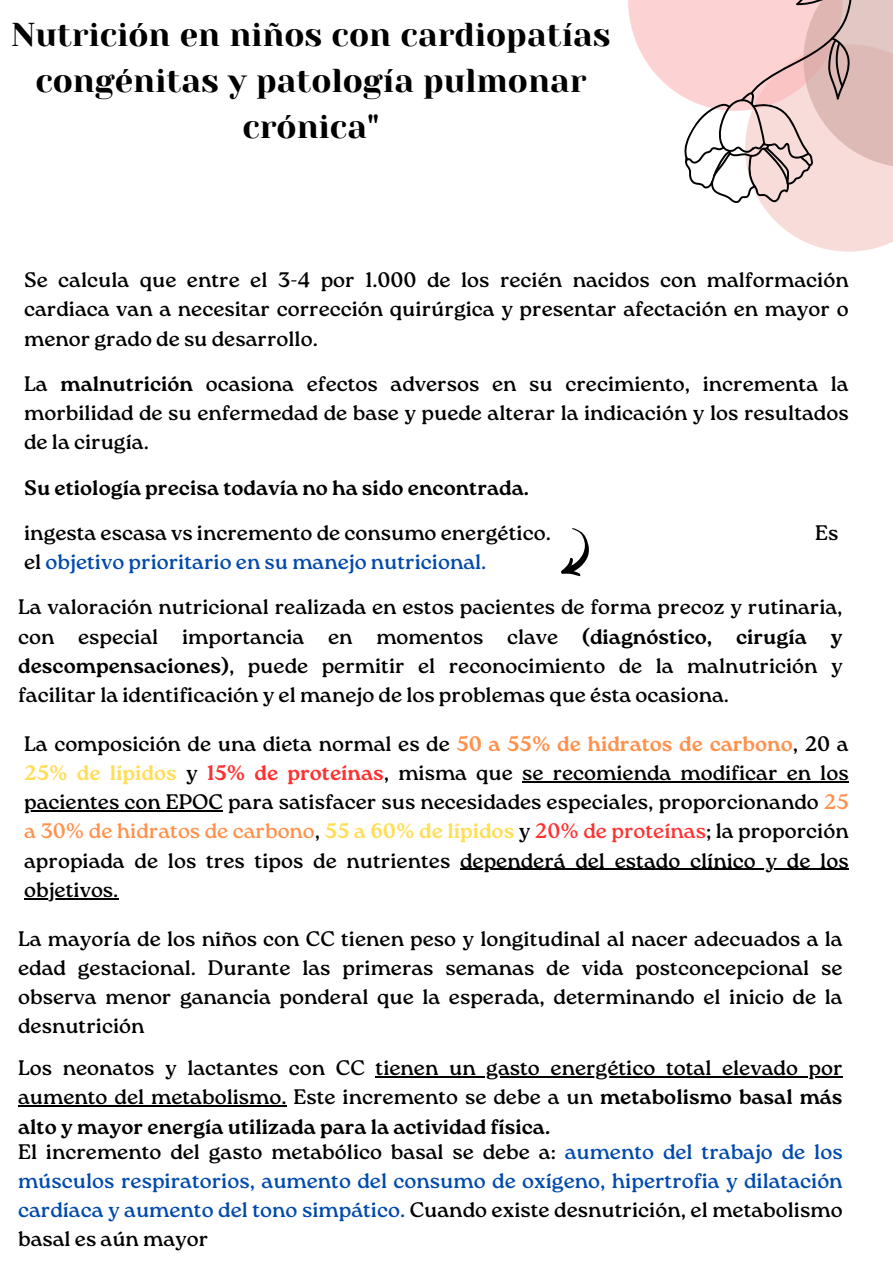
<style>
.page{position:relative;width:893px;height:1264px;background:#fff}
.page>*{position:absolute;margin:0;border:0;box-sizing:border-box;transform-origin:0 0}
.t1{font:33px/46px "Yeseva One";color:#000;text-align:center}
.t2{font:21px/29.2px "Roca One";color:#000;text-align:justify}
.t3{font:21px/29.2px "Roca One";color:#004aad;text-align:justify}
.t4{font:700 21px "Roca One";color:#000}
.s1{font-weight:700}
.s2{color:#000}
.s3{font-weight:700;color:#ff914d}
.s4{font-weight:700;color:#ffde59}
.s5{font-weight:700;color:#ff3131}
.s6{color:#ff914d}
.s7{color:#ff3131}
</style>
<div class="page">
<svg style="left:628px;top:0;width:48px;height:92px;fill:#fdd2d3"></svg>
<svg style="left:676px;top:0;width:216px;height:252px"></svg>
<svg style="left:561px;top:528px;width:28px;height:48px"></svg>
<hr style="left:522px;top:781px;width:326px;height:1px;background:#000">
<hr style="left:24px;top:810px;width:199px;height:1px;background:#000">
<hr style="left:460px;top:868px;width:388px;height:2px;background:#000">
<hr style="left:24px;top:898px;width:94px;height:1px;background:#000">
<hr style="left:375px;top:1076px;width:467px;height:1px;background:#000">
<hr style="left:18px;top:1105px;width:268px;height:1px;background:#000">
<p class="t1" style="left:11px;top:11px;width:601px">Nutrición en niños con cardiopatías congénitas y patología pulmonar crónica"</p>
<p class="t2" style="left:24px;top:265px;width:826px">Se calcula que entre el 3-4 por 1.000 de los recién nacidos con malformación cardiaca van a necesitar corrección quirúrgica y presentar afectación en mayor o menor grado de su desarrollo.</p>
<p class="t2" style="left:24px;top:369px;width:826px">La <span class="s1">malnutrición</span> ocasiona efectos adversos en su crecimiento, incrementa la morbilidad de su enfermedad de base y puede alterar la indicación y los resultados de la cirugía.</p>
<p class="t4" style="left:24px;top:475px;width:506px">Su etiología precisa todavía no ha sido encontrada.</p>
<p class="t2" style="left:24px;top:518px;width:528px">ingesta escasa vs incremento de consumo energético.</p>
<p class="t2" style="left:815px;top:518px;width:25px">Es</p>
<p class="t3" style="left:24px;top:547px;width:464px"><span class="s2">el</span> objetivo prioritario en su manejo nutricional.</p>
<p class="t2" style="left:18px;top:592px;width:826px">La valoración nutricional realizada en estos pacientes de forma precoz y rutinaria, con especial importancia en momentos clave <span class="s1">(diagnóstico, cirugía y descompensaciones)</span>, puede permitir el reconocimiento de la malnutrición y facilitar la identificación y el manejo de los problemas que ésta ocasiona.</p>
<p class="t2" style="left:24px;top:728px;width:826px">La composición de una dieta normal es de <span class="s3">50 a 55% de hidratos de carbono</span>, 20 a <span class="s4">25% de lípidos</span> y <span class="s5">15% de proteínas</span>, misma que se recomienda modificar en los pacientes con EPOC para satisfacer sus necesidades especiales, proporcionando <span class="s6">25 a 30% de hidratos de carbono</span>, <span class="s4">55 a 60% de lípidos</span> y <span class="s7">20% de proteínas</span>; la proporción apropiada de los tres tipos de nutrientes dependerá del estado clínico y de los objetivos.</p>
<p class="t2" style="left:18px;top:923px;width:826px">La mayoría de los niños con CC tienen peso y longitudinal al nacer adecuados a la edad gestacional. Durante las primeras semanas de vida postconcepcional se observa menor ganancia ponderal que la esperada, determinando el inicio de la desnutrición</p>
<p class="t2" style="left:18px;top:1053px;width:826px">Los neonatos y lactantes con CC tienen un gasto energético total elevado por aumento del metabolismo. Este incremento se debe a un <span class="s1">metabolismo basal más alto y mayor energía utilizada para la actividad física.</span></p>
<p class="t3" style="left:18px;top:1136px;width:826px"><span class="s2">El incremento del gasto metabólico basal se debe a:</span> aumento del trabajo de los músculos respiratorios, aumento del consumo de oxígeno, hipertrofia y dilatación cardíaca y aumento del tono simpático. <span class="s2">Cuando existe desnutrición, el metabolismo basal es aún mayor</span></p>
</div>
